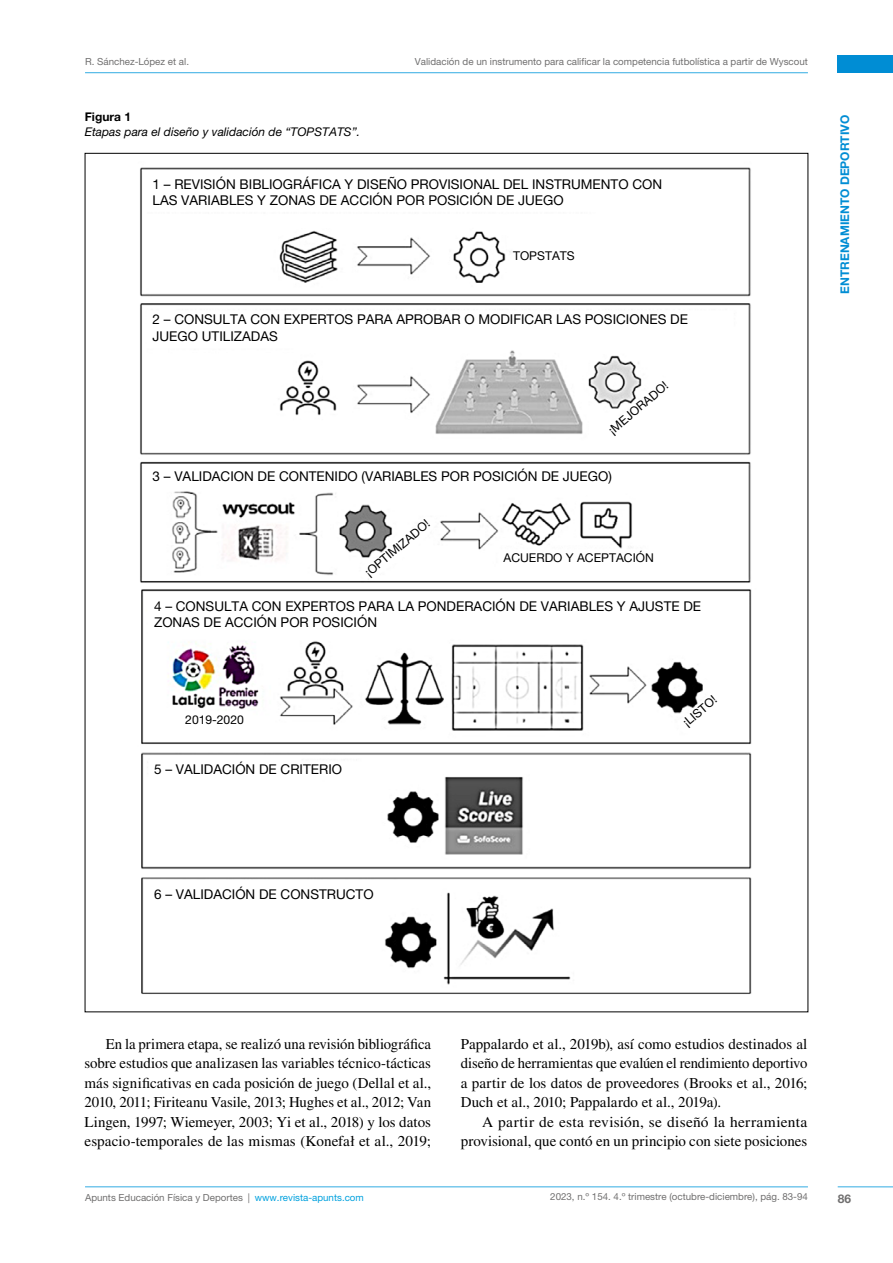
<style>
.page{position:relative;width:893px;height:1263px;background:#fff}
.page>*{position:absolute;margin:0;border:0;box-sizing:border-box;transform-origin:0 0}
.t1{font:15px/19.5px "Times LT Std";color:#000;text-align:justify}
.t2{font:13.5px/16.2px "Helvetica Neue LT Pro";color:#000}
.t3{font:12.15px "Helvetica Neue LT Pro";color:#000}
.t4{font:italic 12px "Helvetica Neue LT Pro";color:#000}
.t5{font:700 12px "Helvetica Neue LT Pro";color:#008dd4}
.t6{font:700 12px "Helvetica Neue LT Pro";color:#000}
.t7{font:700 12px "Helvetica Neue LT Pro";color:#706f6f}
.t8{font:9.75px "Helvetica Neue LT Pro";color:#706f6f}
.s1{color:#00a1de}
</style>
<div class="page">
<hr style="left:85px;top:72px;width:723px;height:1px;background:#32ace3">
<div style="left:838px;top:56px;width:55px;height:17px;background:#008dd4"></div>
<hr style="left:85px;top:1186px;width:723px;height:1px;background:#32ace3">
<hr style="left:838px;top:1186px;width:55px;height:1px;background:#32ace3">
<img style="left:140px;top:167px;width:612px;height:827px">
<p class="t8" style="left:85px;top:55px;width:105px">R. Sánchez-López et al.</p>
<p class="t8" style="left:415px;top:55px;width:394px">Validación de un instrumento para calificar la competencia futbolística a partir de Wyscout</p>
<p class="t6" style="left:85px;top:110px;width:48px">Figura 1</p>
<p class="t4" style="left:85px;top:125px;width:277px">Etapas para el diseño y validación de “TOPSTATS”.</p>
<p class="t2" style="left:153px;top:176px;width:511px">1 – REVISIÓN BIBLIOGRÁFICA Y DISEÑO PROVISIONAL DEL INSTRUMENTO CON<br>LAS VARIABLES Y ZONAS DE ACCIÓN POR POSICIÓN DE JUEGO</p>
<p class="t3" style="left:513px;top:248px;width:63px">TOPSTATS</p>
<p class="t2" style="left:153px;top:311px;width:537px">2 – CONSULTA CON EXPERTOS PARA APROBAR O MODIFICAR LAS POSICIONES DE<br>JUEGO UTILIZADAS</p>
<p class="t3" style="left:605px;top:426px;width:75px;rotate:-40deg">¡MEJORADO!</p>
<p class="t2" style="left:153px;top:468px;width:461px">3 – VALIDACION DE CONTENIDO (VARIABLES POR POSICIÓN DE JUEGO)</p>
<p class="t3" style="left:362px;top:568px;width:82px;rotate:-40deg">¡OPTIMIZADO!</p>
<p class="t3" style="left:503px;top:550px;width:152px">ACUERDO Y ACEPTACIÓN</p>
<p class="t2" style="left:154px;top:598px;width:549px">4 – CONSULTA CON EXPERTOS PARA LA PONDERACIÓN DE VARIABLES Y AJUSTE DE<br>ZONAS DE ACCIÓN POR POSICIÓN</p>
<p class="t3" style="left:185px;top:712px;width:60px">2019-2020</p>
<p class="t2" style="left:154px;top:761px;width:190px">5 – VALIDACIÓN DE CRITERIO</p>
<p class="t3" style="left:680px;top:718px;width:42px;rotate:-40deg">¡LISTO!</p>
<p class="t5" style="left:838px;top:294px;width:181px;rotate:-90deg">ENTRENAMIENTO DEPORTIVO</p>
<p class="t2" style="left:154px;top:886px;width:221px">6 – VALIDACIÓN DE CONSTRUCTO</p>
<p class="t1" style="left:85px;top:1034px;width:348px;text-indent:21px">En la primera etapa, se realizó una revisión bibliográfica sobre estudios que analizasen las variables técnico-tácticas más significativas en cada posición de juego (Dellal et al., 2010, 2011; Firiteanu Vasile, 2013; Hughes et al., 2012; Van Lingen, 1997; Wiemeyer, 2003; Yi et al., 2018) y los datos espacio-temporales de las mismas (Konefał et al., 2019;</p>
<p class="t1" style="left:461px;top:1034px;width:348px">Pappalardo et al., 2019b), así como estudios destinados al diseño de herramientas que evalúen el rendimiento deportivo a partir de los datos de proveedores (Brooks et al., 2016; Duch et al., 2010; Pappalardo et al., 2019a).</p>
<p class="t1" style="left:461px;top:1112px;width:348px;text-align:right">A partir de esta revisión, se diseñó la herramienta provisional, que contó en un principio con siete posiciones</p>
<p class="t8" style="left:85px;top:1192px;width:280px">Apunts Educación Física y Deportes | <span class="s1">www.revista-apunts.com</span></p>
<p class="t8" style="left:550px;top:1191px;width:259px">2023, n.º 154. 4.º trimestre (octubre-diciembre), pág. 83-94</p>
<p class="t7" style="left:838px;top:1191px;width:15px">86</p>
</div>
